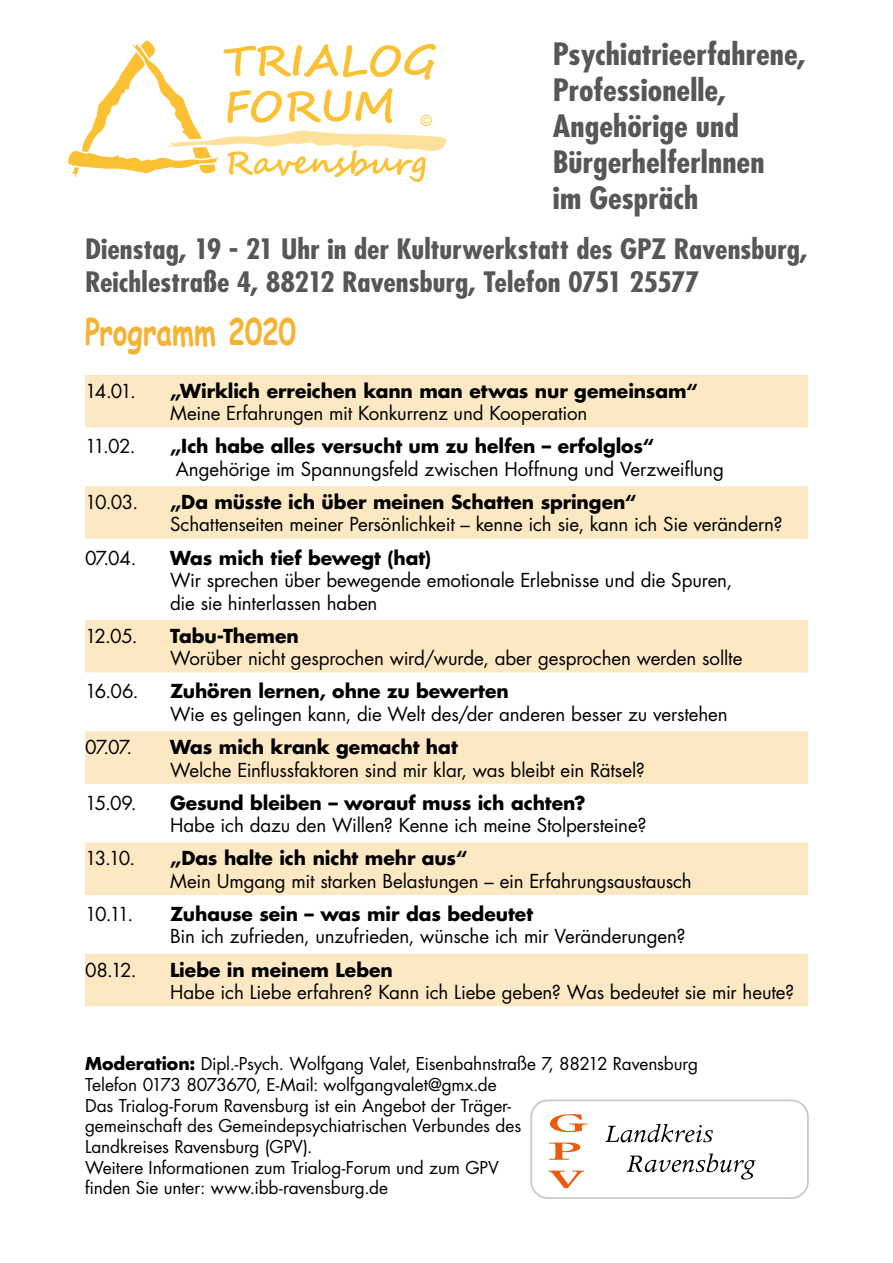
<style>
.page{position:relative;width:893px;height:1263px;background:#fff}
.page>*{position:absolute;margin:0;border:0;box-sizing:border-box;transform-origin:0 0}
.t1{font:700 36px "Comic Sans MS";letter-spacing:-.005em;color:#f5b335;scale:.78 1}
.t2{font:700 condensed 30px/36px "Futura LT";color:#575756;scale:1.11 1}
.t3{font:700 condensed 27.3px/32.8px "Futura LT";letter-spacing:-.005em;color:#575756;scale:1.1 1}
.t4{font:18.75px/22.5px "Futura LT";letter-spacing:-.005em;color:#000}
.t5{font:700 18.75px "Futura LT";letter-spacing:-.005em;color:#000}
.t6{font:17.25px/20.7px "Futura LT";letter-spacing:-.005em;color:#000}
.s1{font-weight:700}
</style>
<div class="page">
<svg style="left:530px;top:1099px;width:279px;height:100px"></svg>
<svg style="left:68px;top:40px;width:379px;height:142px"></svg>
<div style="left:85px;top:375px;width:723px;height:52px;background:#fce8c2"></div>
<div style="left:85px;top:486px;width:723px;height:53px;background:#fce8c2"></div>
<div style="left:85px;top:620px;width:723px;height:52px;background:#fce8c2"></div>
<div style="left:85px;top:731px;width:723px;height:53px;background:#fce8c2"></div>
<div style="left:85px;top:842px;width:723px;height:53px;background:#fce8c2"></div>
<div style="left:85px;top:954px;width:723px;height:52px;background:#fce8c2"></div>
<h2 class="t2" style="left:553px;top:36px;width:229px">Psychiatrieerfahrene,<br>Professionelle,<br>Angehörige und<br>Bürgerhelferlnnen<br>im Gespräch</h2>
<h3 class="t3" style="left:85px;top:232px;width:659px">Dienstag, 19 - 21 Uhr in der Kulturwerkstatt des GPZ Ravensburg,<br>Reichlestraße 4, 88212 Ravensburg, Telefon 0751 25577</h3>
<h1 class="t1" style="left:85px;top:305px;width:272px">Programm 2020</h1>
<p class="t4" style="left:85px;top:380px;width:53px">14.01.</p>
<p class="t5" style="left:170px;top:378px;width:530px">„Wirklich erreichen kann man etwas nur gemeinsam“</p>
<p class="t4" style="left:170px;top:402px;width:419px">Meine Erfahrungen mit Konkurrenz und Kooperation</p>
<p class="t4" style="left:85px;top:435px;width:52px">11.02.</p>
<p class="t5" style="left:170px;top:434px;width:486px">„Ich habe alles versucht um zu helfen – erfolglos“</p>
<p class="t4" style="left:176px;top:458px;width:550px">Angehörige im Spannungsfeld zwischen Hoffnung und Verzweiflung</p>
<p class="t4" style="left:85px;top:491px;width:55px">10.03.</p>
<p class="t5" style="left:170px;top:489px;width:468px">„Da müsste ich über meinen Schatten springen“</p>
<p class="t4" style="left:170px;top:513px;width:614px">Schattenseiten meiner Persönlichkeit – kenne ich sie, kann ich Sie verändern?</p>
<p class="t4" style="left:85px;top:547px;width:53px">07.04.</p>
<p class="t5" style="left:170px;top:545px;width:262px">Was mich tief bewegt (hat)</p>
<p class="t4" style="left:170px;top:569px;width:564px">Wir sprechen über bewegende emotionale Erlebnisse und die Spuren, die sie hinterlassen haben</p>
<p class="t4" style="left:85px;top:625px;width:54px">12.05.</p>
<p class="t5" style="left:170px;top:623px;width:130px">Tabu-Themen</p>
<p class="t4" style="left:170px;top:647px;width:574px">Worüber nicht gesprochen wird/wurde, aber gesprochen werden sollte</p>
<p class="t4" style="left:85px;top:680px;width:55px">16.06.</p>
<p class="t5" style="left:170px;top:679px;width:340px">Zuhören lernen, ohne zu bewerten</p>
<p class="t4" style="left:170px;top:703px;width:559px">Wie es gelingen kann, die Welt des/der anderen besser zu verstehen</p>
<p class="t4" style="left:85px;top:736px;width:49px">07.07.</p>
<p class="t5" style="left:170px;top:734px;width:289px">Was mich krank gemacht hat</p>
<p class="t4" style="left:170px;top:758px;width:476px">Welche Einflussfaktoren sind mir klar, was bleibt ein Rätsel?</p>
<p class="t4" style="left:85px;top:792px;width:53px">15.09.</p>
<p class="t5" style="left:170px;top:790px;width:417px">Gesund bleiben – worauf muss ich achten?</p>
<p class="t4" style="left:170px;top:814px;width:478px">Habe ich dazu den Willen? Kenne ich meine Stolpersteine?</p>
<p class="t4" style="left:85px;top:847px;width:52px">13.10.</p>
<p class="t5" style="left:170px;top:846px;width:299px">„Das halte ich nicht mehr aus“</p>
<p class="t4" style="left:170px;top:870px;width:523px">Mein Umgang mit starken Belastungen – ein Erfahrungsaustausch</p>
<p class="t4" style="left:85px;top:903px;width:50px">10.11.</p>
<p class="t5" style="left:170px;top:901px;width:364px">Zuhause sein – was mir das bedeutet</p>
<p class="t4" style="left:170px;top:925px;width:517px">Bin ich zufrieden, unzufrieden, wünsche ich mir Veränderungen?</p>
<p class="t4" style="left:85px;top:959px;width:53px">08.12.</p>
<p class="t5" style="left:170px;top:957px;width:224px">Liebe in meinem Leben</p>
<p class="t4" style="left:170px;top:981px;width:626px">Habe ich Liebe erfahren? Kann ich Liebe geben? Was bedeutet sie mir heute?</p>
<p class="t6" style="left:85px;top:1054px;width:614px"><span class="s1">Moderation:</span> Dipl.-Psych. Wolfgang Valet, Eisenbahnstraße 7, 88212 Ravensburg Telefon 0173 8073670, E-Mail: wolfgangvalet@gmx.de<br>Das Trialog-Forum Ravensburg ist ein Angebot der Träger-<br>gemeinschaft des Gemeindepsychiatrischen Verbundes des<br>Landkreises Ravensburg (GPV).<br>Weitere Informationen zum Trialog-Forum und zum GPV<br>finden Sie unter: www.ibb-ravensburg.de</p>
</div>
